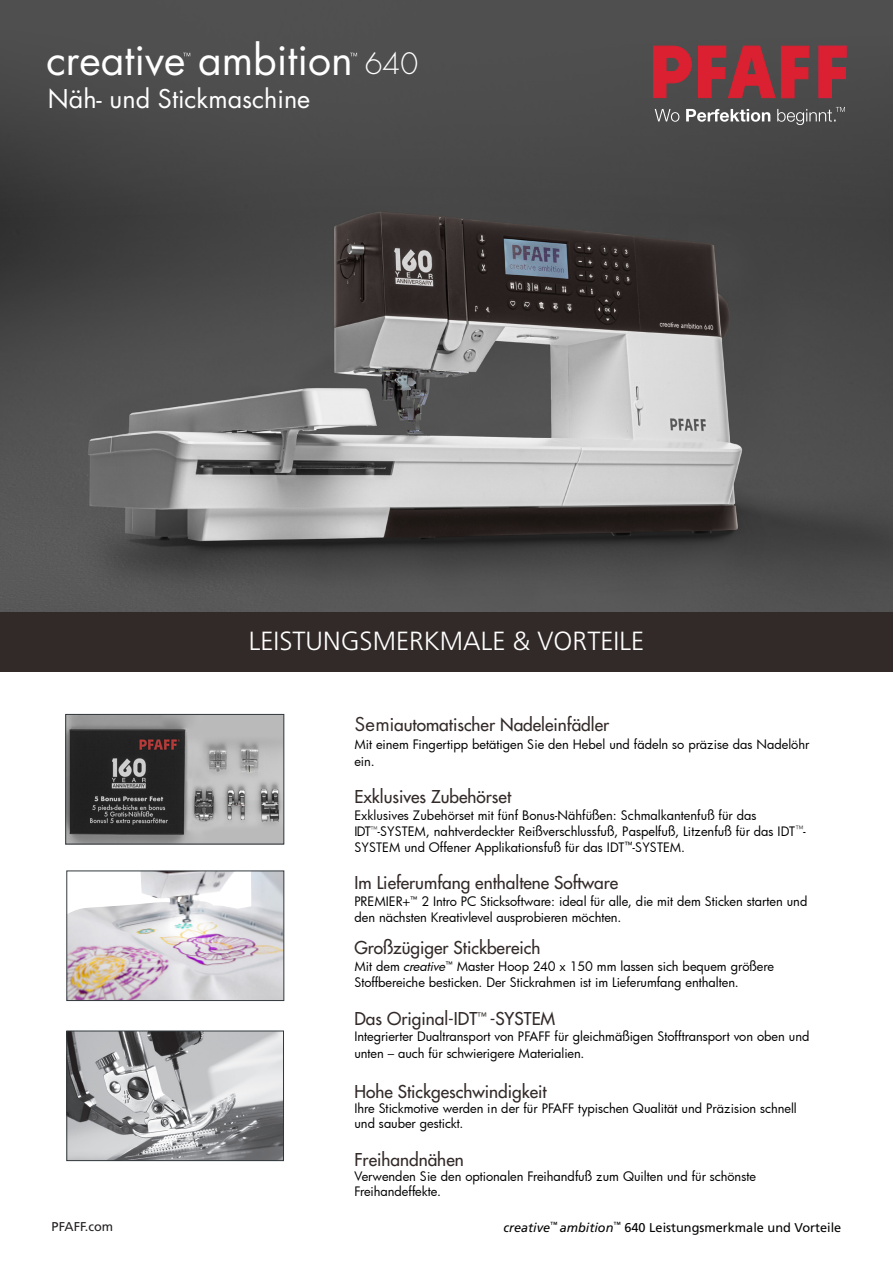
<style>
.page{position:relative;width:893px;height:1263px;background:#fff}
.page>*{position:absolute;margin:0;border:0;box-sizing:border-box;transform-origin:0 0}
.t1{font:40.95px "Futura";color:#fff}
.t2{font:300 26.25px "Frutiger LT Std";color:#fff}
.t3{font:25.2px "Futura Std";color:#fff}
.t4{font:500 17.25px "Futura Std";color:#322a28}
.t5{font:12.75px/16.2px "Futura";color:#000}
.t6{font:12.75px "Frutiger LT Std";color:#040503}
.t7{font:12.75px "Frutiger LT Std";color:#231f20}
.s1{font-family:"Futura Std";font-weight:300;font-size:28.65px}
.s2{font-family:"Futura PT";font-weight:400;font-size:21px}
.s3{font-style:italic}
</style>
<div class="page">
<img style="left:0;top:0;width:893px;height:612px">
<div style="left:0;top:612px;width:893px;height:60px;background:#322a28"></div>
<img style="left:68px;top:716px;width:214px;height:126px">
<div style="left:66px;top:714px;width:218px;height:130px;border:1px solid #32383c"></div>
<img style="left:69px;top:873px;width:213px;height:126px">
<div style="left:67px;top:871px;width:217px;height:130px;border:1px solid #32383c"></div>
<img style="left:69px;top:1033px;width:213px;height:126px">
<div style="left:67px;top:1031px;width:217px;height:130px;border:1px solid #31383b"></div>
<svg style="left:653px;top:46px;width:39px;height:52px;background:#aa2e39"></svg>
<svg style="left:698px;top:46px;width:77px;height:52px;background:#a3303b"></svg>
<svg style="left:781px;top:46px;width:28px;height:52px"></svg>
<svg style="left:819px;top:46px;width:27px;height:52px"></svg>
<svg style="left:655px;top:107px;width:190px;height:18px;background:#707070"></svg>
<svg style="left:350px;top:53px;width:7px;height:3px"></svg>
<svg style="left:183px;top:53px;width:7px;height:3px"></svg>
<p class="t1" style="left:46px;top:33px;width:373px">creative ambition <span class="s1">640</span></p>
<p class="t3" style="left:48px;top:82px;width:264px">Näh- und Stickmaschine</p>
<p class="t2" style="left:249px;top:626px;width:397px">LEISTUNGSMERKMALE &amp; VORTEILE</p>
<p class="t4" style="left:354px;top:713px;width:256px"><span class="s2">Semi</span>automatischer Nadeleinfädler</p>
<p class="t5" style="left:354px;top:736px;width:457px">Mit einem Fingertipp betätigen Sie den Hebel und fädeln so präzise das Nadelöhr ein.</p>
<p class="t4" style="left:354px;top:786px;width:158px">Exklusives Zubehörset</p>
<p class="t5" style="left:354px;top:807px;width:453px">Exklusives Zubehörset mit fünf Bonus-Nähfüßen: Schmalkantenfuß für das<br>IDT<sup>™</sup>-SYSTEM, nahtverdeckter Reißverschlussfuß, Paspelfuß, Litzenfuß für das IDT<sup>™</sup>-<br>SYSTEM und Offener Applikationsfuß für das IDT<sup>™</sup>-SYSTEM.</p>
<p class="t4" style="left:354px;top:872px;width:265px">Im Lieferumfang enthaltene Software</p>
<p class="t5" style="left:354px;top:893px;width:454px">PREMIER+<sup>™</sup> 2 Intro PC Sticksoftware: ideal für alle, die mit dem Sticken starten und den nächsten Kreativlevel ausprobieren möchten.</p>
<p class="t4" style="left:354px;top:937px;width:188px">Großzügiger Stickbereich</p>
<p class="t5" style="left:354px;top:958px;width:421px">Mit dem <span class="s3">creative</span><sup>™</sup> Master Hoop 240 x 150 mm lassen sich bequem größere<br>Stoffbereiche besticken. Der Stickrahmen ist im Lieferumfang enthalten.</p>
<p class="t4" style="left:354px;top:1008px;width:202px">Das Original-IDT<sup>™</sup> -SYSTEM</p>
<p class="t5" style="left:354px;top:1027px;width:456px;line-height:17.1px">Integrierter Dualtransport von PFAFF für gleichmäßigen Stofftransport von oben und unten – auch für schwierigere Materialien.</p>
<p class="t4" style="left:354px;top:1080px;width:194px">Hohe Stickgeschwindigkeit</p>
<p class="t5" style="left:354px;top:1100px;width:444px;line-height:15.3px">Ihre Stickmotive werden in der für PFAFF typischen Qualität und Präzision schnell und sauber gestickt.</p>
<p class="t4" style="left:354px;top:1148px;width:111px">Freihandnähen</p>
<p class="t5" style="left:354px;top:1168px;width:403px;line-height:15.3px">Verwenden Sie den optionalen Freihandfuß zum Quilten und für schönste<br>Freihandeffekte.</p>
<p class="t7" style="left:52px;top:1219px;width:63px">PFAFF.com</p>
<p class="t6" style="left:503px;top:1220px;width:339px"><span class="s3">creative</span><sup>™</sup> <span class="s3">ambition</span><sup>™</sup> 640 Leistungsmerkmale und Vorteile</p>
</div>
